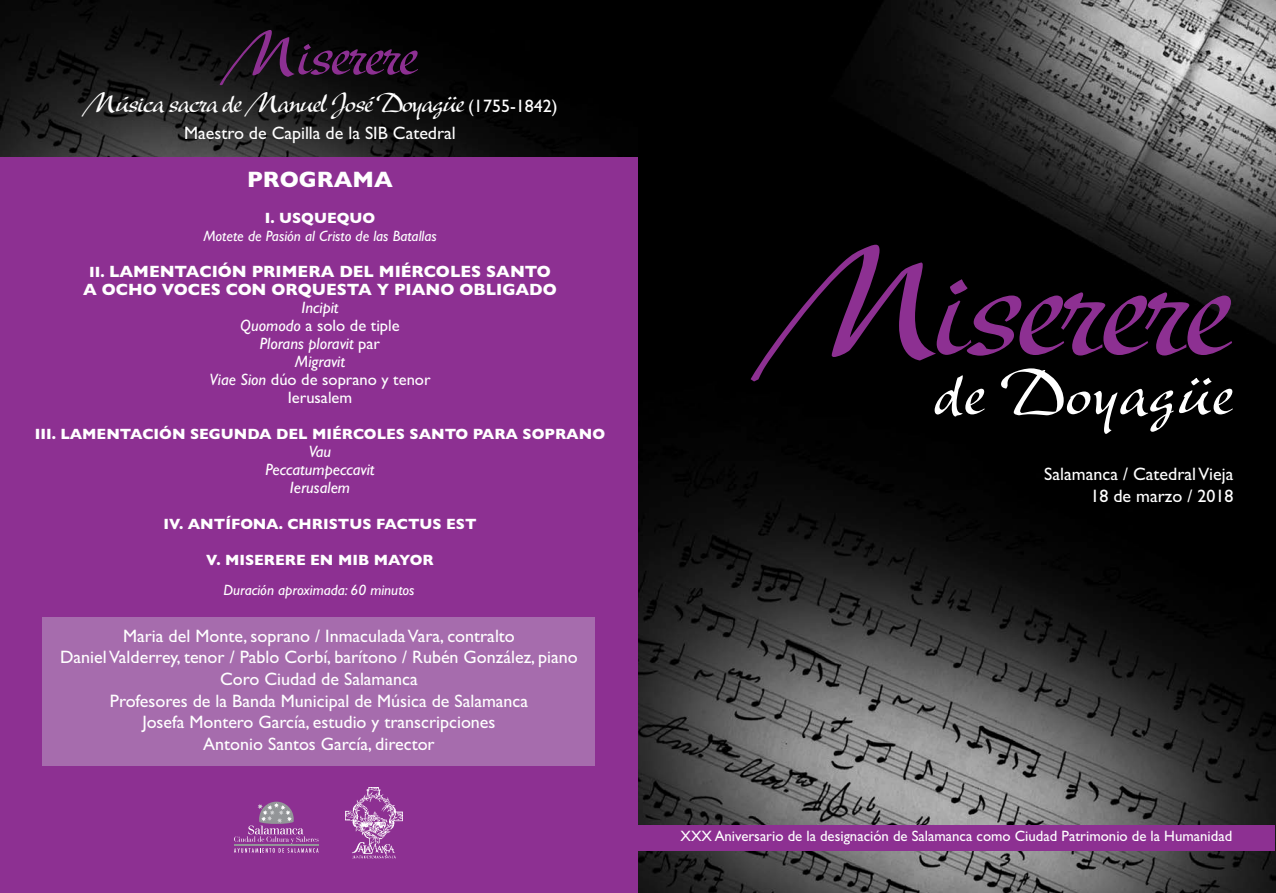
<style>
.page{position:relative;width:1276px;height:893px;background:#fff}
.page>*{position:absolute;margin:0;border:0;box-sizing:border-box;transform-origin:0 0}
.t1{font:166.5px "New Berolina MT Std";letter-spacing:-.05em;color:#8d3092}
.t2{font:72px "New Berolina MT Std";color:#fff}
.t3{font:67.5px "New Berolina MT Std";letter-spacing:-.05em;color:#8d3092}
.t4{font:30px "New Berolina MT Std";letter-spacing:-.05em;color:#fff}
.t5{font:700 22.5px "Gill Sans";color:#fff}
.t6{font:18px/21.6px "Gill Sans";color:#fff;text-align:right}
.t7{font:italic 16.5px/18px "Gill Sans";color:#fff;text-align:center}
.t8{font:700 16.5px/18px "Gill Sans";color:#fff;text-align:center}
.t9{font:700 15px "Gill Sans";color:#fff}
.t10{font:15px "Gill Sans";color:#fff}
.t11{font:italic 15px "Gill Sans";color:#fff}
.s1{font-family:"Gill Sans";font-size:18px}
.s2{font-size:15px}
.s3{font-style:normal}
</style>
<div class="page">
<div style="left:0;top:0;width:666px;height:893px;background:#8d3092"></div>
<img style="left:0;top:0;width:638px;height:157px">
<img style="left:638px;top:0;width:638px;height:893px">
<hr style="left:234px;top:844px;width:85px;height:2px;background:#939598">
<svg style="left:234px;top:802px;width:84px;height:51px"></svg>
<img style="left:345px;top:788px;width:58px;height:70px">
<div style="left:43px;top:617px;width:552px;height:149px;background:#a66cad"></div>
<div style="left:638px;top:825px;width:636px;height:25px;background:#8d3092"></div>
<h3 class="t3" style="left:221px;top:32px;width:199px">Miserere</h3>
<h3 class="t4" style="left:82px;top:93px;width:477px">Música sacra de Manuel José Doyagüe <span class="s1">(1755-1842)</span></h3>
<p class="t6" style="left:184px;top:122px;width:273px">Maestro de Capilla de la SIB Catedral</p>
<p class="t5" style="left:247px;top:166px;width:147px">PROGRAMA</p>
<p class="t9" style="left:265px;top:209px;width:112px">I. USQUEQUO</p>
<p class="t11" style="left:203px;top:227px;width:235px">Motete de Pasión al Cristo de las Batallas</p>
<p class="t8" style="left:83px;top:263px;width:475px"><span class="s2">II.</span> LAMENTACIÓN PRIMERA DEL MIÉRCOLES SANTO<br>A OCHO VOCES CON ORQUESTA Y PIANO OBLIGADO</p>
<p class="t7" style="left:209px;top:299px;width:223px">Incipit<br>Quomodo <span class="s3">a solo de tiple<br></span>Plorans ploravit <span class="s3">par<br></span>Migravit<br>Viae Sion <span class="s3">dúo de soprano y tenor<br>Ierusalem</span></p>
<p class="t9" style="left:35px;top:425px;width:572px">III. LAMENTACIÓN SEGUNDA DEL MIÉRCOLES SANTO PARA SOPRANO</p>
<p class="t7" style="left:265px;top:443px;width:110px">Vau<br>Peccatumpeccavit<br>Ierusalem</p>
<p class="t9" style="left:163px;top:515px;width:314px">IV. ANTÍFONA. CHRISTUS FACTUS EST</p>
<p class="t9" style="left:206px;top:551px;width:229px">V. MISERERE EN MIB MAYOR</p>
<p class="t11" style="left:223px;top:581px;width:193px">Duración aproximada: 60 minutos</p>
<p class="t6" style="left:60px;top:625px;width:519px;text-align:center">Maria del Monte, soprano / InmaculadaVara, contralto<br>DanielValderrey, tenor / Pablo Corbí, barítono / Rubén González, piano Coro Ciudad de Salamanca<br>Profesores de la Banda Municipal de Música de Salamanca<br>Josefa Montero García, estudio y transcripciones<br>Antonio Santos García, director</p>
<h1 class="t1" style="left:755px;top:249px;width:480px">Miserere</h1>
<h2 class="t2" style="left:932px;top:368px;width:302px">de Doyagüe</h2>
<p class="t6" style="left:1044px;top:463px;width:191px">Salamanca / CatedralVieja<br>18 de marzo / 2018</p>
<p class="t10" style="left:680px;top:827px;width:553px">XXX Aniversario de la designación de Salamanca como Ciudad Patrimonio de la Humanidad</p>
</div>
